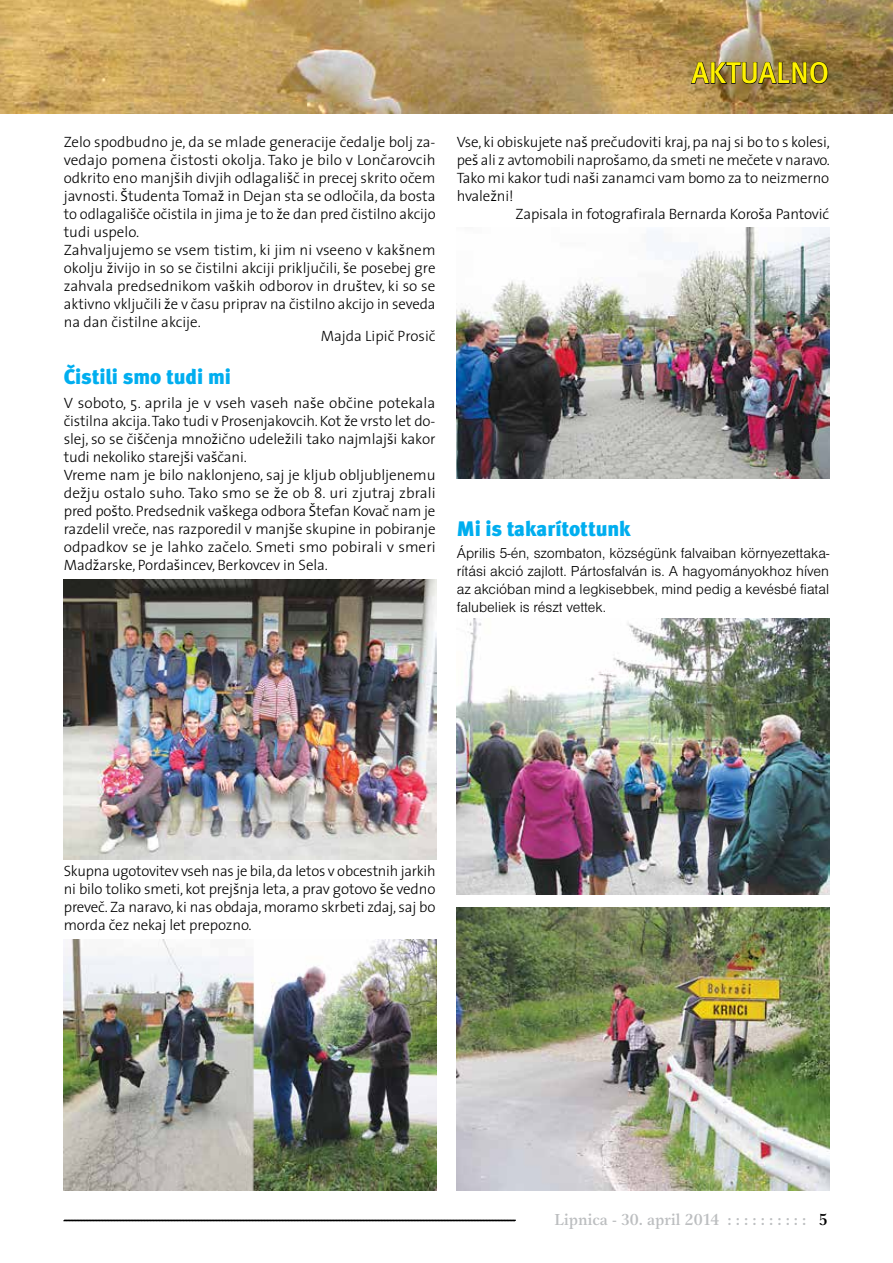
<style>
.page{position:relative;width:893px;height:1263px;background:#fff}
.page>*{position:absolute;margin:0;border:0;box-sizing:border-box;transform-origin:0 0}
.t1{font:30px "Meta Medium CE";color:#fff200}
.t2{font:21px "Meta Black CELF";color:#00aeef}
.t3{font:500 16.5px "Gamma Itc TEE";color:#bcbec0}
.t4{font:300 15px/18px "The Sans OT";letter-spacing:-.005em;color:#000}
.t5{font:15px/18px "Nimbus San DEE Ligh";color:#000;text-align:justify}
.s1{color:#000}
</style>
<div class="page">
<img style="left:0;top:0;width:893px;height:114px">
<svg style="left:63px;top:1219px;width:453px;height:2px"></svg>
<img style="left:690px;top:0;width:138px;height:84px">
<img style="left:64px;top:579px;width:373px;height:280px">
<img style="left:64px;top:940px;width:373px;height:251px">
<img style="left:457px;top:227px;width:372px;height:252px">
<img style="left:457px;top:619px;width:373px;height:275px">
<img style="left:457px;top:908px;width:373px;height:283px">
<p class="t4" style="left:64px;top:132px;width:373px">Zelo spodbudno je, da se mlade generacije čedalje bolj za&shy;vedajo pomena čistosti okolja. Tako je bilo v Lončarovcih odkrito eno manjših divjih odlagališč in precej skrito očem javnosti. Študenta Tomaž in Dejan sta se odločila, da bosta to odlagališče očistila in jima je to že dan pred čistilno akcijo tudi uspelo.<br>Zahvaljujemo se vsem tistim, ki jim ni vseeno v kakšnem okolju živijo in so se čistilni akciji priključili, še posebej gre zahvala predsednikom vaških odborov in društev, ki so se aktivno vključili že v času priprav na čistilno akcijo in seveda na dan čistilne akcije.</p>
<p class="t4" style="left:321px;top:326px;width:116px">Majda Lipič Prosič</p>
<h2 class="t2" style="left:64px;top:364px;width:169px">Čistili smo tudi mi</h2>
<p class="t4" style="left:64px;top:393px;width:373px">V soboto, 5. aprila je v vseh vaseh naše občine potekala čistilna akcija. Tako tudi v Prosenjakovcih. Kot že vrsto let do&shy;slej, so se čiščenja množično udeležili tako najmlajši kakor tudi nekoliko starejši vaščani.<br>Vreme nam je bilo naklonjeno, saj je kljub obljubljenemu dežju ostalo suho. Tako smo se že ob 8. uri zjutraj zbrali pred pošto. Predsednik vaškega odbora Štefan Kovač nam je razdelil vreče, nas razporedil v manjše skupine in pobiranje odpadkov se je lahko začelo. Smeti smo pobirali v smeri Madžarske, Pordašincev, Berkovcev in Sela.</p>
<h1 class="t1" style="left:691px;top:54px;width:139px">AKTUALNO</h1>
<p class="t4" style="left:457px;top:132px;width:375px;text-align:justify">Vse, ki obiskujete naš prečudoviti kraj, pa naj si bo to s kolesi, peš ali z avtomobili naprošamo, da smeti ne mečete v naravo.<br>Tako mi kakor tudi naši zanamci vam bomo za to neizmerno hvaležni!</p>
<p class="t4" style="left:516px;top:204px;width:315px">Zapisala in fotografirala Bernarda Koroša Pantović</p>
<h2 class="t2" style="left:457px;top:515px;width:176px">Mi is takarítottunk</h2>
<p class="t5" style="left:457px;top:544px;width:374px">Április 5-én, szombaton, községünk falvaiban környezettaka&shy;rítási akció zajlott. Pártosfalván is. A hagyományokhoz híven az akcióban mind a legkisebbek, mind pedig a kevésbé fiatal falubeliek is részt vettek.</p>
<p class="t4" style="left:64px;top:862px;width:373px;text-align:justify">Skupna ugotovitev vseh nas je bila, da letos v obcestnih jarkih ni bilo toliko smeti, kot prejšnja leta, a prav gotovo še vedno preveč. Za naravo, ki nas obdaja, moramo skrbeti zdaj, saj bo morda čez nekaj let prepozno.</p>
<p class="t3" style="left:554px;top:1209px;width:275px">Lipnica - 30. april 2014 : : : : : : : : : : <span class="s1">5</span></p>
</div>
